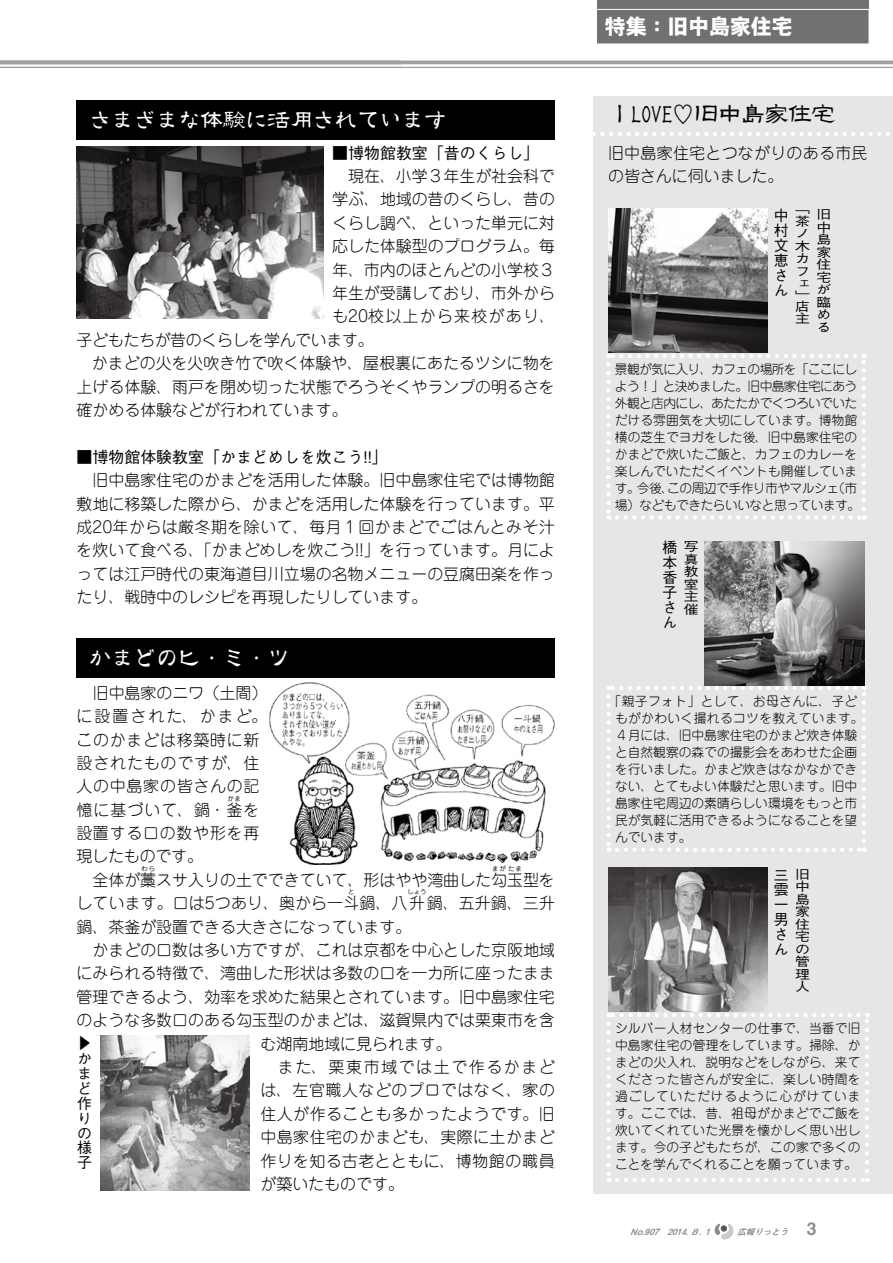
<style>
.page{position:relative;width:893px;height:1263px;background:#fff}
.page>*{position:absolute;margin:0;border:0;box-sizing:border-box;transform-origin:0 0}
.t1{font:23.1px "DC Ho Lei Sho Std W3";color:#000}
.t2{font:22.35px "DC Ho Lei Sho Std W3";color:#fff}
.t3{font:21.3px "DFHS Gothic Std W9";letter-spacing:-.02em;color:#fff}
.t4{font:300 15.9px/23.4px "Jun 101 Pro";color:#000}
.t5{font:300 15.9px/23.4px "Jun 101 Pro";letter-spacing:.045em;color:#000}
.t6{font:300 15.9px "Jun 101 Pro";letter-spacing:.03em;color:#000}
.t7{font:300 15.9px/23.4px "Jun 101 Pro";letter-spacing:.02em;color:#000}
.t8{font:300 15.9px "Jun 101 Pro";letter-spacing:-.02em;color:#000}
.t9{font:300 15.9px "Jun 101 Pro";letter-spacing:.035em;color:#000}
.t10{font:300 15.9px "Jun 101 Pro";letter-spacing:.025em;color:#000}
.t11{font:300 15.9px "Jun 101 Pro";letter-spacing:.1em;color:#000}
.t12{font:500 15.9px "Gothic BBB Pro";color:#000}
.t13{font:300 15.9px "Jun 101 Pro";letter-spacing:.08em;color:#000}
.t14{font:500 14.85px/14.9px "Gothic BBB Pro";color:#000}
.t15{font:300 12.75px/17px "Jun 101 Pro";color:#000}
.t16{font:300 12.75px/17px "Jun 101 Pro";letter-spacing:-.04em;color:#000}
.t17{font:500 12.45px/12.5px "Gothic BBB Pro";color:#000;scale:1.19 1}
.t18{font:italic 8.55px "Midashi Go Pro MB31";color:#898989}
.t19{font:6.45px "Jun 201 Pro";letter-spacing:.165em;color:#000}
.s1{font-family:"Gothic BBB Pro";font-weight:500}
.s2{font-style:normal;font-size:16.95px}
</style>
<div class="page">
<svg style="left:714px;top:1223px;width:20px;height:17px"></svg>
<div style="left:597px;top:0;width:271px;height:44px;background:#727171"></div>
<div style="left:596px;top:9px;width:273px;height:35px;border:1px solid #fff"></div>
<hr style="left:0;top:61px;width:893px;height:3px;background:#9fa0a0">
<hr style="left:0;top:67px;width:893px;height:1px;background:#9fa0a0">
<div style="left:593px;top:96px;width:300px;height:1097px;background:#e6e6e6"></div>
<div style="left:77px;top:100px;width:478px;height:39px;background:#000"></div>
<div style="left:77px;top:638px;width:478px;height:39px;background:#000"></div>
<img style="left:77px;top:147px;width:247px;height:171px">
<img style="left:100px;top:1035px;width:150px;height:156px">
<img style="left:269px;top:682px;width:286px;height:182px">
<svg style="left:606px;top:364px;width:5px;height:156px"></svg>
<svg style="left:617px;top:515px;width:248px;height:5px"></svg>
<svg style="left:862px;top:354px;width:4px;height:155px"></svg>
<svg style="left:608px;top:354px;width:247px;height:4px"></svg>
<svg style="left:606px;top:696px;width:5px;height:156px"></svg>
<svg style="left:617px;top:847px;width:248px;height:5px"></svg>
<svg style="left:862px;top:686px;width:4px;height:155px"></svg>
<svg style="left:609px;top:686px;width:246px;height:4px"></svg>
<svg style="left:606px;top:1024px;width:5px;height:158px"></svg>
<svg style="left:617px;top:1178px;width:251px;height:4px"></svg>
<svg style="left:865px;top:1013px;width:4px;height:158px"></svg>
<svg style="left:609px;top:1013px;width:249px;height:4px"></svg>
<img style="left:608px;top:208px;width:159px;height:144px">
<img style="left:705px;top:541px;width:159px;height:144px">
<img style="left:608px;top:867px;width:159px;height:144px">
<svg style="left:594px;top:132px;width:296px;height:4px"></svg>
<p class="t2" style="left:89px;top:108px;width:359px">さまざまな体験に活用されています</p>
<p class="t12" style="left:332px;top:140px;width:209px">■博物館教室「昔のくらし」</p>
<p class="t4" style="left:332px;top:162px;width:224px">　現在、小学３年生が社会科で</p>
<p class="t4" style="left:332px;top:186px;width:224px">学ぶ、地域の昔のくらし、昔の</p>
<p class="t4" style="left:332px;top:209px;width:224px">くらし調べ、といった単元に対</p>
<p class="t4" style="left:332px;top:233px;width:224px">応した体験型のプログラム。毎</p>
<p class="t4" style="left:332px;top:256px;width:224px">年、市内のほとんどの小学校３</p>
<p class="t4" style="left:332px;top:279px;width:224px">年生が受講しており、市外から</p>
<p class="t13" style="left:332px;top:304px;width:224px">も20校以上から来校があり、</p>
<p class="t8" style="left:77px;top:327px;width:299px">子どもたちが昔のくらしを学んでいます。</p>
<p class="t4" style="left:77px;top:350px;width:480px">　かまどの火を火吹き竹で吹く体験や、屋根裏にあたるツシに物を</p>
<p class="t4" style="left:77px;top:373px;width:480px">上げる体験、雨戸を閉め切った状態でろうそくやランプの明るさを</p>
<p class="t4" style="left:77px;top:396px;width:273px">確かめる体験などが行われています。</p>
<p class="t4" style="left:77px;top:443px;width:480px"><span class="s1">■博物館体験教室「かまどめしを炊こう!!」<br></span>　旧中島家住宅のかまどを活用した体験。旧中島家住宅では博物館敷地に移築した際から、かまどを活用した体験を行っています。平成20年からは厳冬期を除いて、毎月１回かまどでごはんとみそ汁を炊いて食べる、「かまどめしを炊こう!!」を行っています。月によっては江戸時代の東海道目川立場の名物メニューの豆腐田楽を作ったり、戦時中のレシピを再現したりしています。</p>
<p class="t2" style="left:89px;top:645px;width:202px">かまどのヒ・ミ・ツ</p>
<p class="t5" style="left:77px;top:679px;width:192px">　旧中島家のニワ（土間）に設置された、かまど。このかまどは移築時に新設されたものですが、住人の中島家の皆さんの記憶に基づいて、鍋・釜を</p>
<p class="t19" style="left:227px;top:793px;width:15px">かま</p>
<p class="t4" style="left:77px;top:819px;width:480px">設置する口の数や形を再<br>現したものです。<br>　全体が藁スサ入りの土でできていて、形はやや湾曲した勾玉型を</p>
<p class="t19" style="left:141px;top:863px;width:15px">わら</p>
<p class="t19" style="left:492px;top:863px;width:31px">まがたま</p>
<p class="t4" style="left:77px;top:890px;width:480px">しています。口は5つあり、奥から一斗鍋、八升鍋、五升鍋、三升</p>
<p class="t19" style="left:348px;top:887px;width:8px">と</p>
<p class="t19" style="left:407px;top:887px;width:21px">しょう</p>
<p class="t4" style="left:77px;top:913px;width:336px">鍋、茶釜が設置できる大きさになっています。</p>
<p class="t4" style="left:77px;top:936px;width:480px">　かまどの口数は多い方ですが、これは京都を中心とした京阪地域</p>
<p class="t4" style="left:77px;top:960px;width:480px">にみられる特徴で、湾曲した形状は多数の口を一カ所に座ったまま</p>
<p class="t4" style="left:77px;top:983px;width:480px">管理できるよう、効率を求めた結果とされています。旧中島家住宅</p>
<p class="t4" style="left:77px;top:1006px;width:480px">のような多数口のある勾玉型のかまどは、滋賀県内では栗東市を含</p>
<p class="t4" style="left:260px;top:1030px;width:193px">む湖南地域に見られます。</p>
<p class="t11" style="left:260px;top:1054px;width:296px">　また、栗東市域では土で作るかまど</p>
<p class="t9" style="left:260px;top:1078px;width:296px">は、左官職人などのプロではなく、家の</p>
<p class="t6" style="left:260px;top:1101px;width:296px">住人が作ることも多かったようです。旧</p>
<p class="t6" style="left:260px;top:1124px;width:296px">中島家住宅のかまども、実際に土かまど</p>
<p class="t10" style="left:260px;top:1148px;width:296px">作りを知る古老とともに、博物館の職員</p>
<p class="t4" style="left:260px;top:1170px;width:145px">が築いたものです。</p>
<p class="t12" style="left:97px;top:1035px;width:18px;rotate:90deg">▲</p>
<p class="t14" style="left:77px;top:1049px;width:16px">かまど作りの様子</p>
<p class="t3" style="left:605px;top:15px;width:189px">特集：旧中島家住宅</p>
<p class="t1" style="left:608px;top:101px;width:229px">ＩLOVE♡旧中島家住宅</p>
<p class="t7" style="left:608px;top:139px;width:261px">旧中島家住宅とつながりのある市民の皆さんに伺いました。</p>
<p class="t14" style="left:774px;top:207px;width:16px">中村文恵さん</p>
<p class="t17" style="left:795px;top:201px;width:14px">「茶ノ木カフェ」</p>
<p class="t17" style="left:795px;top:298px;width:13px">店主</p>
<p class="t17" style="left:816px;top:207px;width:14px">旧中島家住宅が臨める</p>
<p class="t16" style="left:615px;top:359px;width:247px">景観が気に入り、カフェの場所を「ここにしよう！」と決めました。旧中島家住宅にあう外観と店内にし、あたたかでくつろいでいただける雰囲気を大切にしています。博物館横の芝生でヨガをした後、旧中島家住宅のかまどで炊いたご飯と、カフェのカレーを楽しんでいただくイベントも開催しています。今後、この周辺で手作り市やマルシェ（市場）などもできたらいいなと思っています。</p>
<p class="t14" style="left:662px;top:538px;width:16px">橋本香子さん</p>
<p class="t17" style="left:684px;top:539px;width:14px;text-align:justify">写真教室主催</p>
<p class="t15" style="left:615px;top:691px;width:250px;text-indent:-6px">「親子フォト」として、お母さんに、子どもがかわいく撮れるコツを教えています。<br>４月には、旧中島家住宅のかまど炊き体験と自然観察の森での撮影会をあわせた企画を行いました。かまど炊きはなかなかできない、とてもよい体験だと思います。旧中島家住宅周辺の素晴らしい環境をもっと市民が気軽に活用できるようになることを望んでいます。</p>
<p class="t14" style="left:774px;top:866px;width:16px">三雲一男さん</p>
<p class="t17" style="left:795px;top:866px;width:13px;text-align:justify">旧中島家住宅の管理人</p>
<p class="t15" style="left:615px;top:1018px;width:247px;text-align:justify">シルバー人材センターの仕事で、当番で旧中島家住宅の管理をしています。掃除、かまどの火入れ、説明などをしながら、来てくださった皆さんが安全に、楽しい時間を過ごしていただけるように心がけています。ここでは、昔、祖母がかまどでご飯を炊いてくれていた光景を懐かしく思い出します。今の子どもたちが、この家で多くのことを学んでくれることを願っています。</p>
<p class="t18" style="left:630px;top:1225px;width:188px">No.907　2014. ８. １　　　広報りっとう <span class="s2">3</span></p>
</div>
